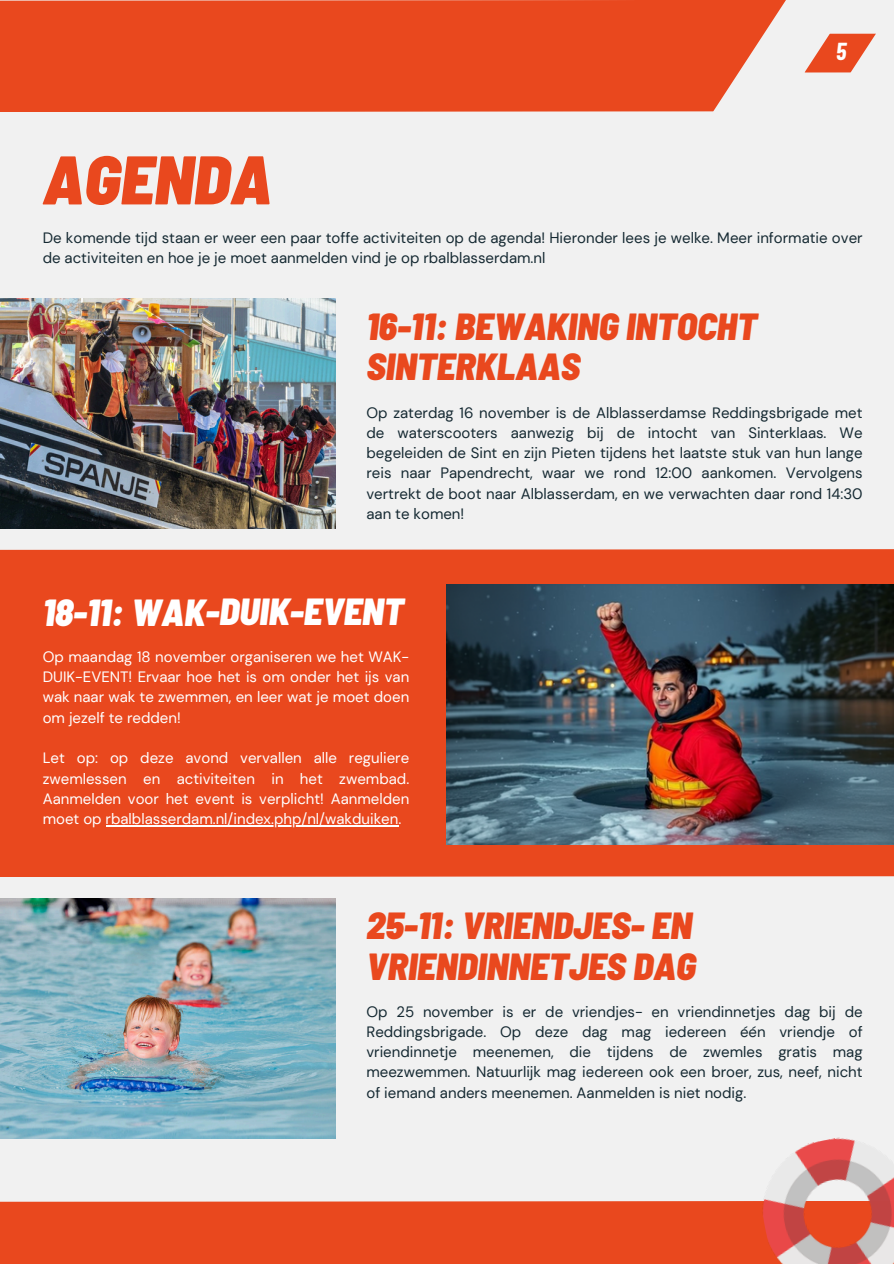
<style>
.page{position:relative;width:894px;height:1264px;background:#fff}
.page>*{position:absolute;margin:0;border:0;box-sizing:border-box;transform-origin:0 0}
.t1{font:italic 900 semi-condensed 68.7px "Barlow";color:#e9481e}
.t2{font:italic 900 semi-condensed 37.65px/40.5px "Barlow";color:#e9481e}
.t3{font:italic 900 semi-condensed 37.65px "Barlow";color:#fff}
.t4{font:italic 700 24px "Barlow Condensed";color:#fff}
.t5{font:15px/20.2px "DM Sans";color:#152932;text-align:justify}
.t6{font:15px/20.2px "DM Sans";color:#fff;text-align:justify}
</style>
<div class="page">
<div style="left:0;top:0;width:893px;height:1263px;background:#f1f1f1"></div>
<div style="left:0;top:0;width:785px;height:112px;background:#e9481e"></div>
<div style="left:0;top:549px;width:893px;height:328px;background:#e9481e"></div>
<img style="left:446px;top:584px;width:447px;height:260px">
<img style="left:0;top:299px;width:335px;height:229px">
<img style="left:0;top:898px;width:335px;height:240px">
<div style="left:0;top:1201px;width:750px;height:62px;background:#e9481e"></div>
<hr style="left:106px;top:825px;width:292px;height:1px;background:#fff">
<img style="left:750px;top:1137px;width:143px;height:126px">
<svg style="left:804px;top:33px;width:71px;height:40px"></svg>
<h1 class="t1" style="left:43px;top:136px;width:231px">AGENDA</h1>
<p class="t4" style="left:836px;top:36px;width:12px">5</p>
<p class="t5" style="left:43px;top:228px;width:821px">De komende tijd staan er weer een paar toffe activiteiten op de agenda! Hieronder lees je welke. Meer informatie over de activiteiten en hoe je je moet aanmelden vind je op rbalblasserdam.nl</p>
<h2 class="t2" style="left:366px;top:304px;width:392px">16-11: BEWAKING INTOCHT<br>SINTERKLAAS</h2>
<p class="t5" style="left:366px;top:402px;width:497px">Op zaterdag 16 november is de Alblasserdamse Reddingsbrigade met de waterscooters aanwezig bij de intocht van Sinterklaas. We begeleiden de Sint en zijn Pieten tijdens het laatste stuk van hun lange reis naar Papendrecht, waar we rond 12:00 aankomen. Vervolgens vertrekt de boot naar Alblasserdam, en we verwachten daar rond 14:30 aan te komen!</p>
<p class="t3" style="left:43px;top:588px;width:362px">18-11: WAK-DUIK-EVENT</p>
<p class="t6" style="left:43px;top:646px;width:368px">Op maandag 18 november organiseren we het WAK-DUIK-EVENT! Ervaar hoe het is om onder het ijs van wak naar wak te zwemmen, en leer wat je moet doen om jezelf te redden!</p>
<h2 class="t6" style="left:43px;top:748px;width:368px">Let op: op deze avond vervallen alle reguliere zwemlessen en activiteiten in het zwembad.<br>Aanmelden voor het event is verplicht! Aanmelden moet op rbalblasserdam.nl/index.php/nl/wakduiken.</h2>
<p class="t2" style="left:366px;top:903px;width:331px">25-11: VRIENDJES- EN<br>VRIENDINNETJES DAG</p>
<h2 class="t5" style="left:366px;top:1001px;width:497px">Op 25 november is er de vriendjes- en vriendinnetjes dag bij de Reddingsbrigade. Op deze dag mag iedereen één vriendje of vriendinnetje meenemen, die tijdens de zwemles gratis mag meezwemmen. Natuurlijk mag iedereen ook een broer, zus, neef, nicht of iemand anders meenemen. Aanmelden is niet nodig.</h2>
</div>
